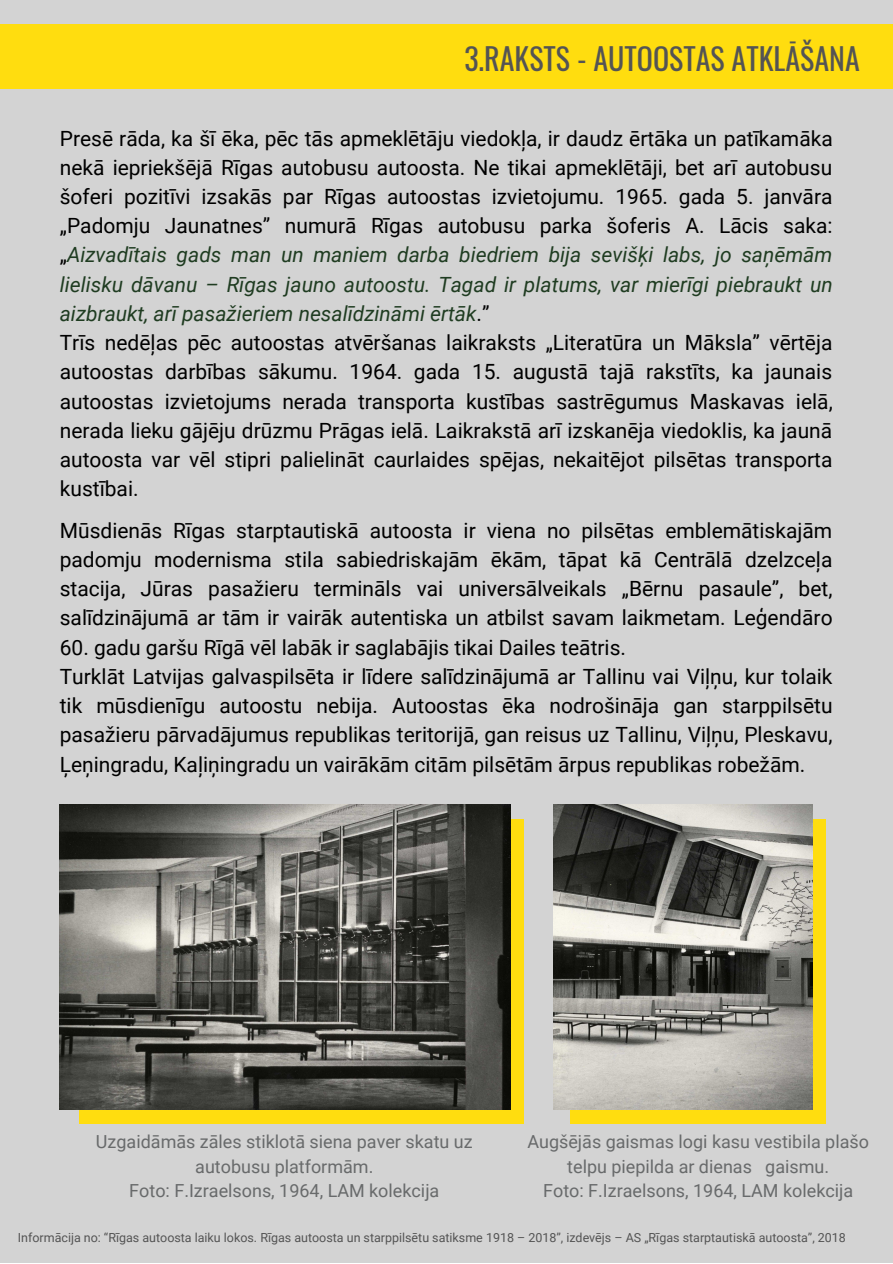
<style>
.page{position:relative;width:893px;height:1264px;background:#fff}
.page>*{position:absolute;margin:0;border:0;box-sizing:border-box;transform-origin:0 0}
.t1{font:30px "Oswald";color:#545454}
.t2{font:21px/29.2px "Roboto";color:#000;text-align:justify}
.t3{font:18px/24.8px "Roboto";color:#686a6b;text-align:center}
.t4{font:12.45px "Roboto";color:#545454}
.s1{font-style:italic;color:#1f3c21}
</style>
<div class="page">
<div style="left:0;top:0;width:892px;height:1262px;background:#d3d3d3"></div>
<div style="left:0;top:24px;width:892px;height:65px;background:#ffdd0f"></div>
<div style="left:79px;top:818px;width:444px;height:305px;background:#ffdd0f"></div>
<img style="left:60px;top:804px;width:451px;height:305px">
<div style="left:570px;top:818px;width:255px;height:305px;background:#ffdd0f"></div>
<img style="left:553px;top:804px;width:259px;height:305px">
<p class="t1" style="left:464px;top:35px;width:397px">3.RAKSTS - AUTOOSTAS ATKLĀŠANA</p>
<p class="t2" style="left:60px;top:124px;width:774px">Presē rāda, ka šī ēka, pēc tās apmeklētāju viedokļa, ir daudz ērtāka un patīkamāka nekā iepriekšējā Rīgas autobusu autoosta. Ne tikai apmeklētāji, bet arī autobusu šoferi pozitīvi izsakās par Rīgas autoostas izvietojumu. 1965. gada 5. janvāra „Padomju Jaunatnes” numurā Rīgas autobusu parka šoferis A. Lācis saka: „<span class="s1">Aizvadītais gads man un maniem darba biedriem bija sevišķi labs, jo saņēmām lielisku dāvanu – Rīgas jauno autoostu. Tagad ir platums, var mierīgi piebraukt un aizbraukt, arī pasažieriem nesalīdzināmi ērtāk</span>.”</p>
<p class="t2" style="left:60px;top:328px;width:774px">Trīs nedēļas pēc autoostas atvēršanas laikraksts „Literatūra un Māksla” vērtēja autoostas darbības sākumu. 1964. gada 15. augustā tajā rakstīts, ka jaunais autoostas izvietojums nerada transporta kustības sastrēgumus Maskavas ielā, nerada lieku gājēju drūzmu Prāgas ielā. Laikrakstā arī izskanēja viedoklis, ka jaunā autoosta var vēl stipri palielināt caurlaides spējas, nekaitējot pilsētas transporta kustībai.</p>
<p class="t2" style="left:60px;top:516px;width:774px">Mūsdienās Rīgas starptautiskā autoosta ir viena no pilsētas emblemātiskajām padomju modernisma stila sabiedriskajām ēkām, tāpat kā Centrālā dzelzceļa stacija, Jūras pasažieru termināls vai universālveikals „Bērnu pasaule”, bet, salīdzinājumā ar tām ir vairāk autentiska un atbilst savam laikmetam. Leģendāro</p>
<p class="t2" style="left:60px;top:632px;width:567px">60. gadu garšu Rīgā vēl labāk ir saglabājis tikai Dailes teātris.</p>
<p class="t2" style="left:60px;top:662px;width:774px">Turklāt Latvijas galvaspilsēta ir līdere salīdzinājumā ar Tallinu vai Viļņu, kur tolaik tik mūsdienīgu autoostu nebija. Autoostas ēka nodrošināja gan starppilsētu pasažieru pārvadājumus republikas teritorijā, gan reisus uz Tallinu, Viļņu, Pleskavu, Ļeņingradu, Kaļiņingradu un vairākām citām pilsētām ārpus republikas robežām.</p>
<p class="t3" style="left:96px;top:1129px;width:378px">Uzgaidāmās zāles stiklotā siena paver skatu uz autobusu platformām.</p>
<p class="t3" style="left:129px;top:1178px;width:311px">Foto: F.Izraelsons, 1964, LAM kolekcija</p>
<p class="t4" style="left:18px;top:1230px;width:829px">Informācija no: “Rīgas autoosta laiku lokos. Rīgas autoosta un starppilsētu satiksme 1918 – 2018”, izdevējs – AS „Rīgas starptautiskā autoosta”, 2018</p>
<p class="t3" style="left:527px;top:1129px;width:343px">Augšējās gaismas logi kasu vestibila plašo telpu piepilda ar dienas gaismu.</p>
<p class="t3" style="left:543px;top:1178px;width:311px">Foto: F.Izraelsons, 1964, LAM kolekcija</p>
</div>
